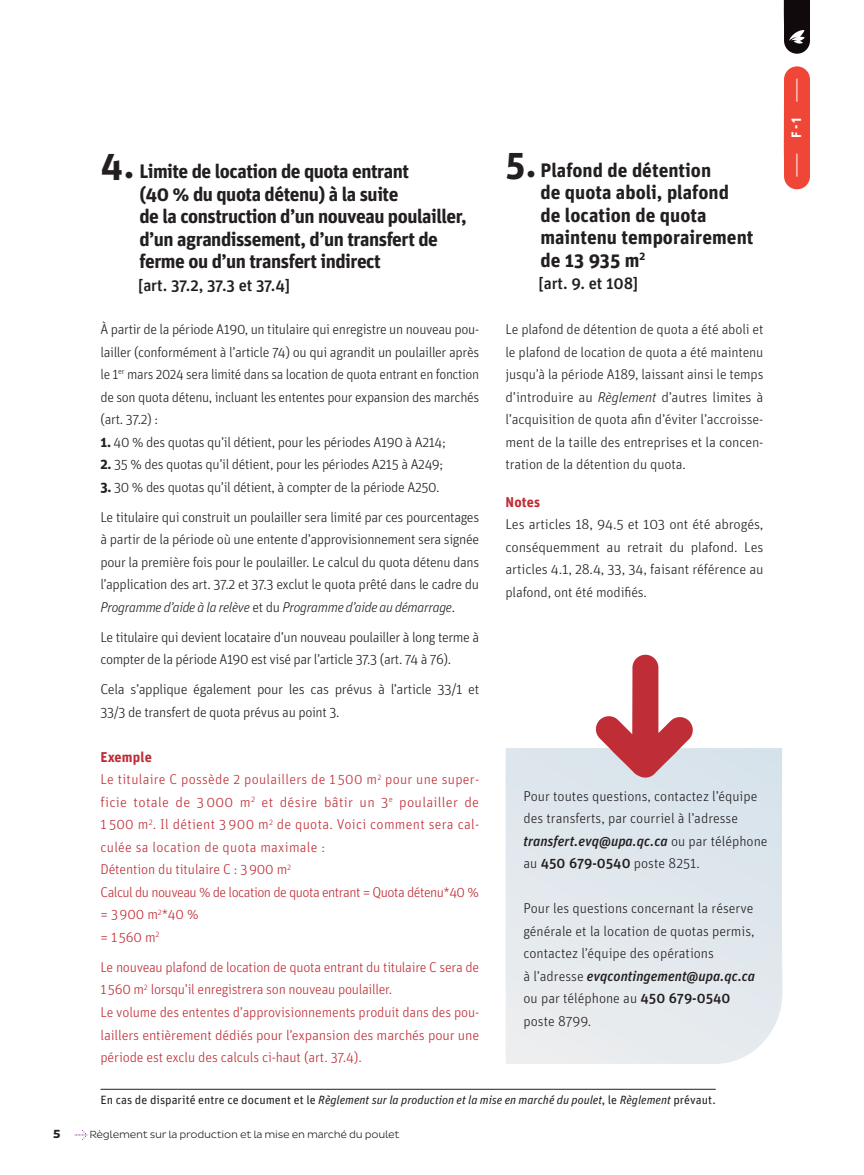
<style>
.page{position:relative;width:864px;height:1175px;background:#fff}
.page>*{position:absolute;margin:0;border:0;box-sizing:border-box;transform-origin:0 0}
.t1{font:700 19.5px/22.5px "Unit Pro";letter-spacing:-.025em;color:#231f20}
.t2{font:700 19.5px/22.5px "Unit Pro";color:#231f20}
.t3{font:500 16.5px "Unit Pro";letter-spacing:-.01em;color:#231f20}
.t4{font:300 14.25px/22.5px "Unit Pro";letter-spacing:-.025em;color:#231f20;text-align:justify}
.t5{font:300 14.25px/22.5px "Unit Pro";color:#231f20}
.t6{font:300 14.25px/22.5px "Unit Pro";letter-spacing:.02em;color:#bf2e37}
.t7{font:300 14.25px/22.5px "Unit Pro";letter-spacing:-.01em;color:#bf2e37}
.t8{font:700 14.25px "Unit Pro";letter-spacing:.01em;color:#bf2e37}
.t9{font:700 13.65px "Unit Pro";color:#fff}
.t10{font:italic 12px "Unit Pro";letter-spacing:-.005em;color:#231f20}
.t11{font:700 12px "Pluto Sans";color:#231f20}
.t12{font:300 10.5px "Pluto Sans";letter-spacing:-.025em;color:#231f20}
.s1{font-size:37.5px}
.s2{font-weight:700}
.s3{font-style:italic}
.s4{font-weight:500;font-style:italic}
.s5{font-weight:500}
.s6{font-style:normal}
</style>
<div class="page">
<svg style="left:75px;top:1130px;width:12px;height:9px"></svg>
<svg style="left:784px;top:66px;width:26px;height:123px;background:#ef5143"></svg>
<svg style="left:784px;top:0;width:26px;height:54px"></svg>
<svg style="left:505px;top:748px;width:277px;height:316px;background:#e1e8ed"></svg>
<svg style="left:595px;top:654px;width:99px;height:123px"></svg>
<hr style="left:100px;top:1088px;width:616px;height:1px;background:#231f20">
<h1 class="t1" style="left:139px;top:159px;width:329px;text-indent:-39px"><span class="s1">4.</span> Limite de location de quota entrant<br>(40 % du quota détenu) à la suite<br>de la construction d’un nouveau poulailler, d’un agrandissement, d’un transfert de ferme ou d’un transfert indirect</h1>
<p class="t3" style="left:138px;top:273px;width:153px">[art. 37.2, 37.3 et 37.4]</p>
<p class="t4" style="left:100px;top:318px;width:380px">À partir de la période A190, un titulaire qui enregistre un nouveau pou&shy;lailler (conformément à l’article 74) ou qui agrandit un poulailler après le 1<sup>er</sup> mars 2024 sera limité dans sa location de quota entrant en fonction de son quota détenu, incluant les ententes pour expansion des marchés (art. 37.2) :</p>
<p class="t4" style="left:100px;top:430px;width:347px"><span class="s2">1.</span> 40 % des quotas qu’il détient, pour les périodes A190 à A214;</p>
<p class="t4" style="left:100px;top:453px;width:344px"><span class="s2">2.</span> 35 % des quotas qu’il détient, pour les périodes A215 à A249;</p>
<p class="t4" style="left:100px;top:471px;width:380px;line-height:30px"><span class="s2">3.</span> 30 % des quotas qu’il détient, à compter de la période A250.<br>Le titulaire qui construit un poulailler sera limité par ces pourcentages</p>
<p class="t4" style="left:100px;top:528px;width:380px">à partir de la période où une entente d’approvisionnement sera signée pour la première fois pour le poulailler. Le calcul du quota détenu dans l’application des art. 37.2 et 37.3 exclut le quota prêté dans le cadre du <span class="s3">Programme d’aide à la relève</span> et du <span class="s3">Programme d’aide au démarrage</span>.</p>
<p class="t4" style="left:100px;top:625px;width:380px">Le titulaire qui devient locataire d’un nouveau poulailler à long terme à compter de la période A190 est visé par l’article 37.3 (art. 74 à 76).</p>
<p class="t4" style="left:100px;top:678px;width:380px">Cela s’applique également pour les cas prévus à l’article 33/1 et<br>33/3 de transfert de quota prévus au point 3.</p>
<p class="t6" style="left:100px;top:745px;width:380px"><span class="s2">Exemple<br></span>Le titulaire C possède 2 poulaillers de 1 500 m<sup>2</sup> pour une super&shy;ficie totale de 3 000 m<sup>2</sup> et désire bâtir un 3<sup>e</sup> poulailler de 1 500 m<sup>2</sup>. Il détient 3 900 m<sup>2</sup> de quota. Voici comment sera cal&shy;culée sa location de quota maximale :<br>Détention du titulaire C : 3900 m<sup>2<br></sup>Calcul du nouveau % de location de quota entrant = Quota détenu*40 % = 3900 m<sup>2</sup>*40 %<br>= 1560 m<sup>2</sup></p>
<p class="t7" style="left:100px;top:955px;width:380px">Le nouveau plafond de location de quota entrant du titulaire C sera de 1560 m<sup>2</sup> lorsqu’il enregistrera son nouveau poulailler.<br>Le volume des ententes d’approvisionnements produit dans des pou&shy;laillers entièrement dédiés pour l’expansion des marchés pour une période est exclu des calculs ci-haut (art. 37.4).</p>
<h1 class="t2" style="left:540px;top:157px;width:215px;text-indent:-35px"><span class="s1">5.</span> Plafond de détention<br>de quota aboli, plafond de location de quota maintenu temporairement de 13 935 m<sup>2</sup></h1>
<p class="t3" style="left:539px;top:272px;width:101px">[art. 9. et 108]</p>
<p class="t4" style="left:506px;top:318px;width:260px">Le plafond de détention de quota a été aboli et le plafond de location de quota a été maintenu jusqu’à la période A189, laissant ainsi le temps d’introduire au <span class="s3">Règlement</span> d’autres limites à l’acquisition de quota afin d’éviter l’accroisse&shy;ment de la taille des entreprises et la concen&shy;tration de la détention du quota.</p>
<p class="t8" style="left:506px;top:491px;width:36px">Notes</p>
<p class="t4" style="left:506px;top:513px;width:260px">Les articles 18, 94.5 et 103 ont été abrogés, conséquemment au retrait du plafond. Les articles 4.1, 28.4, 33, 34, faisant référence au plafond, ont été modifiés.</p>
<p class="t5" style="left:523px;top:784px;width:246px">Pour toutes questions, contactez l’équipe des transferts, par courriel à l’adresse <span class="s4">transfert.evq@upa.qc.ca</span> ou par téléphone au <span class="s5">450 679-0540</span> poste 8251.</p>
<p class="t5" style="left:523px;top:896px;width:233px">Pour les questions concernant la réserve générale et la location de quotas permis, contactez l’équipe des opérations<br>à l’adresse <span class="s4">evqcontingement@upa.qc.ca </span>ou par téléphone au <span class="s5">450 679-0540 </span>poste 8799.</p>
<p class="t10" style="left:100px;top:1091px;width:617px"><span class="s6">En cas de disparité entre ce document et le</span> Règlement sur la production et la mise en marché du poulet<span class="s6">, le</span> Règlement <span class="s6">prévaut.</span></p>
<p class="t11" style="left:53px;top:1127px;width:9px">5</p>
<p class="t12" style="left:89px;top:1128px;width:312px">Règlement sur la production et la mise en marché du poulet</p>
<p class="t9" style="left:786px;top:138px;width:22px;rotate:-90deg">F-1</p>
</div>
